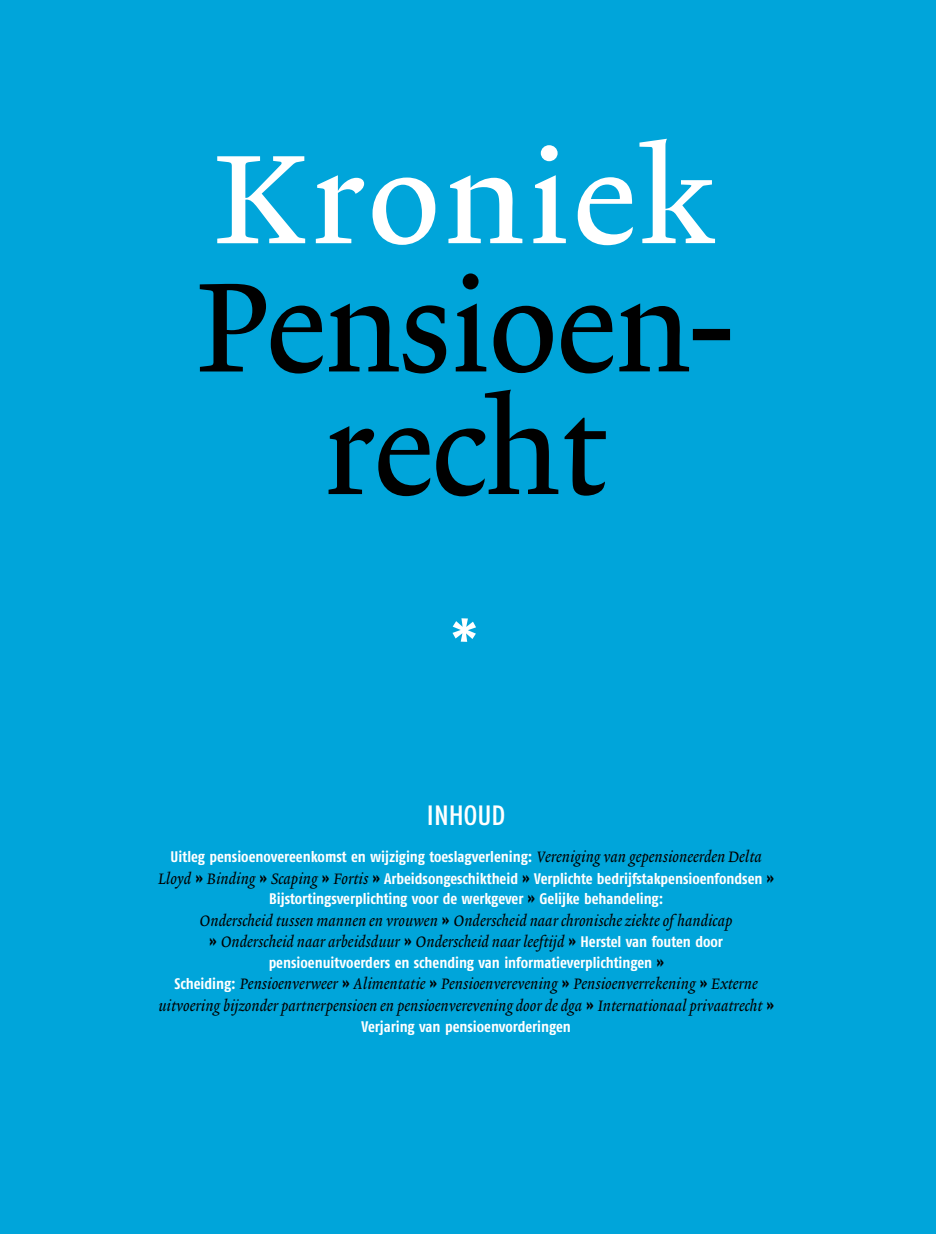
<style>
.page{position:relative;width:936px;height:1234px;background:#fff}
.page>*{position:absolute;margin:0;border:0;box-sizing:border-box;transform-origin:0 0}
.t1{font:128.1px/122.6px "Lexicon No 2 Roman A Txt";letter-spacing:-.01em;color:#000;text-align:center}
.t2{font:128.1px "Lexicon No 2 Roman A Txt";letter-spacing:.02em;color:#fff;scale:1.05 1}
.t3{font:27.9px "Fago Co Med Lf";color:#fff}
.t4{font:15.3px/21px "Fago Co Bold Lf";color:#fff;text-align:center}
.t5{font:15.3px/21.6px "Lexicon No 2 Italic A Txt";color:#000;text-align:center}
.s1{font-family:"Lexicon No 2 Italic A Txt";color:#000}
.s2{color:#000}
.s3{font-family:"Fago Co Bold Lf"}
.s4{font-family:"Fago Co Bold Lf";color:#fff}
</style>
<div class="page">
<div style="left:0;top:0;width:935px;height:1233px;background:#00a5da"></div>
<h1 class="t2" style="left:214px;top:124px;width:479px">Kroniek</h1>
<h1 class="t1" style="left:197px;top:272px;width:537px">Pensioen&shy;recht</h1>
<h2 class="t3" style="left:427px;top:799px;width:80px">INHOUD</h2>
<p class="t4" style="left:158px;top:845px;width:617px">Uitleg pensioenovereenkomst en wijziging toeslagverlening: <span class="s1">Vereniging van gepensioneerden Delta<br>Lloyd</span> <span class="s2">»</span> <span class="s1">Binding</span> <span class="s2">»</span> <span class="s1">Scaping</span> <span class="s2">»</span> <span class="s1">Fortis</span> <span class="s2">»</span> Arbeidsongeschiktheid <span class="s2">»</span> Verplichte bedrijfstakpensioenfondsen <span class="s2">»<br></span>Bijstortingsverplichting voor de werkgever <span class="s2">»</span> Gelijke behandeling:</p>
<p class="t5" style="left:200px;top:910px;width:534px">Onderscheid tussen mannen en vrouwen <span class="s3">»</span> Onderscheid naar chronische ziekte of handicap <span class="s3">»</span> Onderscheid naar arbeidsduur <span class="s3">»</span> Onderscheid naar leeftijd <span class="s3">»</span> <span class="s4">Herstel van fouten door</span></p>
<p class="t4" style="left:269px;top:951px;width:396px">pensioenuitvoerders en schending van informatieverplichtingen <span class="s2">»</span></p>
<p class="t5" style="left:158px;top:973px;width:617px"><span class="s4">Scheiding:</span> Pensioenverweer <span class="s3">»</span> Alimentatie <span class="s3">»</span> Pensioenverevening <span class="s3">»</span> Pensioenverrekening <span class="s3">»</span> Externe uitvoering bijzonder partnerpensioen en pensioenverevening door de dga <span class="s3">»</span> Internationaal privaatrecht <span class="s3">»</span></p>
<p class="t4" style="left:361px;top:1015px;width:211px">Verjaring van pensioenvorderingen</p>
</div>
